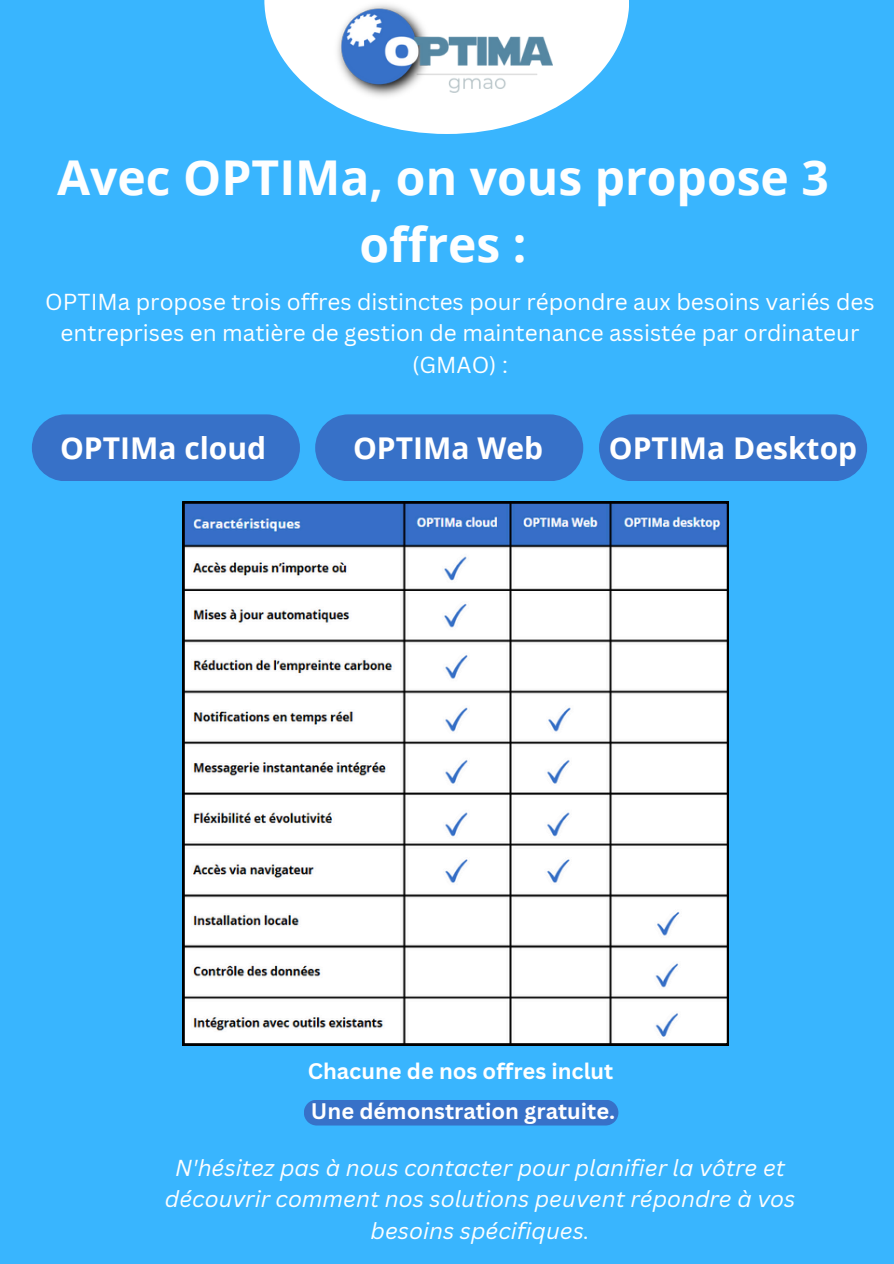
<style>
.page{position:relative;width:894px;height:1264px;background:#fff}
.page>*{position:absolute;margin:0;border:0;box-sizing:border-box;transform-origin:0 0}
.t1{font:700 48px/66.3px "Open Sans";color:#fdfeff;text-align:center}
.t2{font:700 30px "Open Sans";color:#fff}
.t3{font:22.5px/31.5px "Canva Sans";color:#fff;text-align:center}
.t4{font:italic 22.5px/31.5px "Canva Sans";color:#fdfeff;text-align:center}
.t5{font:700 21.9px/40.5px "Canva Sans";color:#fff}
</style>
<div class="page">
<div style="left:0;top:0;width:893px;height:1263px;background:#39b5fe"></div>
<svg style="left:264px;top:0;width:364px;height:134px;fill:#fff"></svg>
<img style="left:333px;top:0;width:219px;height:100px">
<div style="left:304px;top:1100px;width:314px;height:25px;background:#3771c8"></div>
<div style="left:32px;top:414px;width:268px;height:67px;background:#3771c8;border-radius:33px"></div>
<div style="left:315px;top:414px;width:268px;height:67px;background:#3771c8;border-radius:33px"></div>
<div style="left:599px;top:414px;width:267px;height:67px;background:#3771c8;border-radius:33px"></div>
<svg style="left:182px;top:501px;width:546px;height:544px;background:#dadee5"></svg>
<p class="t1" style="left:57px;top:144px;width:773px">Avec OPTIMa, on vous propose 3 offres :</p>
<h1 class="t3" style="left:45px;top:285px;width:830px">OPTIMa propose trois offres distinctes pour répondre aux besoins variés des entreprises en matière de gestion de maintenance assistée par ordinateur (GMAO) :</h1>
<h2 class="t2" style="left:60px;top:426px;width:207px">OPTIMa cloud</h2>
<p class="t2" style="left:353px;top:426px;width:191px">OPTIMa Web</p>
<h2 class="t2" style="left:608px;top:426px;width:250px">OPTIMa Desktop</h2>
<p class="t5" style="left:307px;top:1050px;width:309px">Chacune de nos offres inclut<br>Une démonstration gratuite.</p>
<h2 class="t4" style="left:165px;top:1151px;width:631px">N'hésitez pas à nous contacter pour planifier la vôtre et découvrir comment nos solutions peuvent répondre à vos besoins spécifiques.</h2>
</div>
